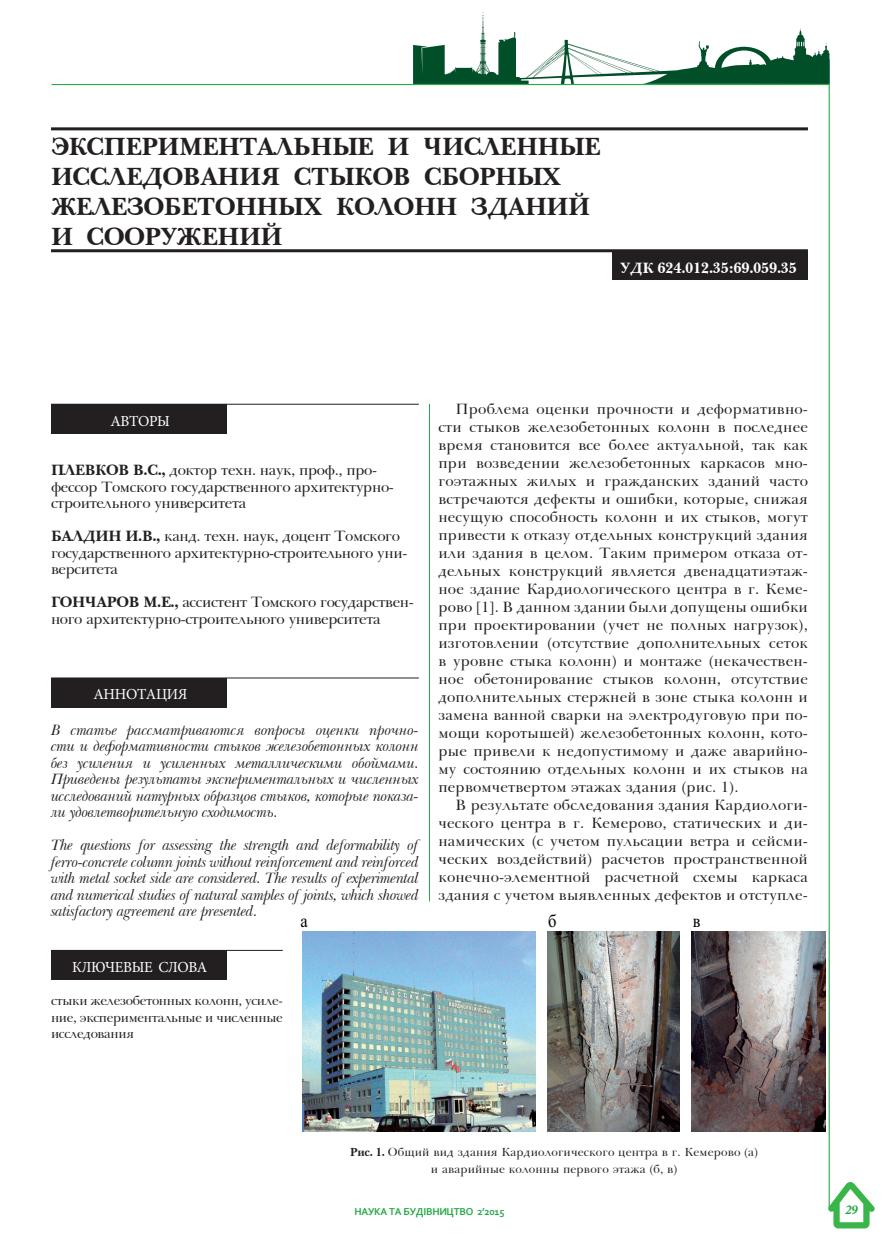
<style>
.page{position:relative;width:893px;height:1255px;background:#fff}
.page>*{position:absolute;margin:0;border:0;box-sizing:border-box;transform-origin:0 0}
.t1{font:700 25.5px/30px "Baskerville BT";letter-spacing:-.025em;color:#231f20}
.t2{font:18.45px "Times New Roman";color:#000;scale:.89 1}
.t3{font:15.3px/18px "Baskerville BT";letter-spacing:-.025em;color:#231f20}
.t4{font:italic 15.3px/16.5px "Baskerville BT";letter-spacing:-.025em;color:#231f20;text-align:justify}
.t5{font:15.3px "Minion Pro";letter-spacing:-.025em;color:#fff}
.t6{font:700 15.3px "Baskerville BT";letter-spacing:-.025em;color:#fff}
.t7{font:700 15.3px "Baskerville BT";color:#231f20}
.t8{font:13.5px/16.5px "Baskerville BT";letter-spacing:-.025em;color:#231f20;text-align:justify}
.t9{font:italic 700 13.5px "Minion Pro";color:#27a949}
.t10{font:12px/16.5px "Baskerville BT";letter-spacing:.01em;color:#231f20;text-align:center}
.t11{font:700 10.5px "Corbel";letter-spacing:-.025em;color:#27a949}
.s1{font-weight:700}
</style>
<div class="page">
<hr style="left:829px;top:85px;width:1px;height:1124px;background:#27a949">
<svg style="left:828px;top:1181px;width:47px;height:47px"></svg>
<svg style="left:413px;top:12px;width:417px;height:72px"></svg>
<hr style="left:52px;top:84px;width:778px;height:1px;background:#27a949">
<hr style="left:51px;top:127px;width:757px;height:3px;background:#231f20">
<hr style="left:51px;top:249px;width:757px;height:3px;background:#231f20">
<div style="left:612px;top:252px;width:196px;height:28px;background:#231f20"></div>
<hr style="left:51px;top:404px;width:368px;height:1px;background:#231f20">
<div style="left:51px;top:404px;width:176px;height:29px;background:#231f20"></div>
<hr style="left:51px;top:677px;width:368px;height:1px;background:#231f20">
<div style="left:51px;top:677px;width:176px;height:30px;background:#231f20"></div>
<hr style="left:51px;top:950px;width:232px;height:1px;background:#231f20">
<div style="left:51px;top:950px;width:176px;height:29px;background:#231f20"></div>
<hr style="left:429px;top:404px;width:1px;height:497px;background:#27a949">
<img style="left:302px;top:931px;width:234px;height:200px">
<img style="left:548px;top:931px;width:131px;height:200px">
<img style="left:692px;top:931px;width:134px;height:200px">
<h1 class="t1" style="left:51px;top:131px;width:551px">ЭКСПЕРИМЕНТАЛЬНЫЕ И ЧИСЛЕННЫЕ<br>ИССЛЕДОВАНИЯ СТЫКОВ СБОРНЫХ<br>ЖЕЛЕЗОБЕТОННЫХ КОЛОНН ЗДАНИЙ<br>И СООРУЖЕНИЙ</h1>
<p class="t6" style="left:621px;top:257px;width:178px">УДК 624.012.35:69.059.35</p>
<p class="t3" style="left:438px;top:399px;width:371px;text-align:justify;text-indent:17px">Проблема оценки прочности и деформативно&shy;сти стыков железобетонных колонн в последнее время становится все более актуальной, так как при возведении железобетонных каркасов мно&shy;гоэтажных жилых и гражданских зданий часто встречаются дефекты и ошибки, которые, снижая несущую способность колонн и их стыков, могут привести к отказу отдельных конструкций здания или здания в целом. Таким примером отказа от&shy;дельных конструкций является двенадцатиэтаж&shy;ное здание Кардиологического центра в г. Кеме&shy;рово [1]. В данном здании были допущены ошибки при проектировании (учет не полных нагрузок), изготовлении (отсутствие дополнительных сеток в уровне стыка колонн) и монтаже (некачествен&shy;ное обетонирование стыков колонн, отсутствие дополнительных стержней в зоне стыка колонн и замена ванной сварки на электродуговую при по&shy;мощи коротышей) железобетонных колонн, кото&shy;рые привели к недопустимому и даже аварийно&shy;му состоянию отдельных колонн и их стыков на первомчетвертом этажах здания (рис. 1).</p>
<p class="t3" style="left:438px;top:795px;width:371px;text-align:justify;text-indent:17px">В результате обследования здания Кардиологи&shy;ческого центра в г. Кемерово, статических и ди&shy;намических (с учетом пульсации ветра и сейсми&shy;ческих воздействий) расчетов пространственной конечно-элементной расчетной схемы каркаса здания с учетом выявленных дефектов и отступле-</p>
<p class="t5" style="left:111px;top:411px;width:61px">АВТОРЫ</p>
<p class="t7" style="left:51px;top:459px;width:25px">Плевков</p>
<p class="t3" style="left:51px;top:461px;width:344px;line-height:16.5px;text-indent:82px"><span class="s1">В.С.,</span> доктор техн. наук, проф., про&shy;фессор Томского государственного архитектурно&shy;строительного университета</p>
<p class="t7" style="left:51px;top:525px;width:24px">Балдин</p>
<p class="t3" style="left:51px;top:527px;width:358px;line-height:16.5px;text-indent:74px"><span class="s1">И.В.,</span> канд. техн. наук, доцент Томского государственного архитектурно-строительного уни&shy;верситета</p>
<p class="t7" style="left:51px;top:591px;width:22px">Гончаров</p>
<p class="t3" style="left:51px;top:593px;width:364px;line-height:16.5px;text-indent:92px"><span class="s1">М.Е.,</span> ассистент Томского государствен&shy;ного архитектурно-строительного университета</p>
<p class="t5" style="left:94px;top:684px;width:96px">АННОТАЦИЯ</p>
<p class="t4" style="left:51px;top:721px;width:369px">В статье рассматриваются вопросы оценки прочно&shy;сти и деформативности стыков железобетонных колонн без усиления и усиленных металлическими обоймами.<br>Приведены результаты экспериментальных и численных исследований натурных образцов стыков, которые показа&shy;ли удовлетворительную сходимость.</p>
<p class="t4" style="left:51px;top:836px;width:369px">The questions for assessing the strength and deformability of ferro-concrete column joints without reinforcement and reinforced with metal socket side are considered. The results of experimental and numerical studies of natural samples of joints, which showed satisfactory agreement are presented.</p>
<p class="t2" style="left:300px;top:908px;width:10px">а</p>
<p class="t2" style="left:548px;top:908px;width:11px">б</p>
<p class="t2" style="left:693px;top:908px;width:10px">в</p>
<p class="t5" style="left:72px;top:956px;width:137px">КЛЮЧЕВЫЕ СЛОВА</p>
<p class="t8" style="left:51px;top:991px;width:233px">стыки железобетонных колонн, усиле&shy;ние, экспериментальные и численные исследования</p>
<p class="t10" style="left:350px;top:1143px;width:410px"><span class="s1">Рис. 1.</span> Общий вид здания Кардиологического центра в г. Кемерово (а) и аварийные колонны первого этажа (б, в)</p>
<p class="t11" style="left:354px;top:1204px;width:152px">НАУКА ТА БУДIВНИЦТВО 2’2015</p>
<p class="t9" style="left:845px;top:1199px;width:14px">29</p>
</div>
